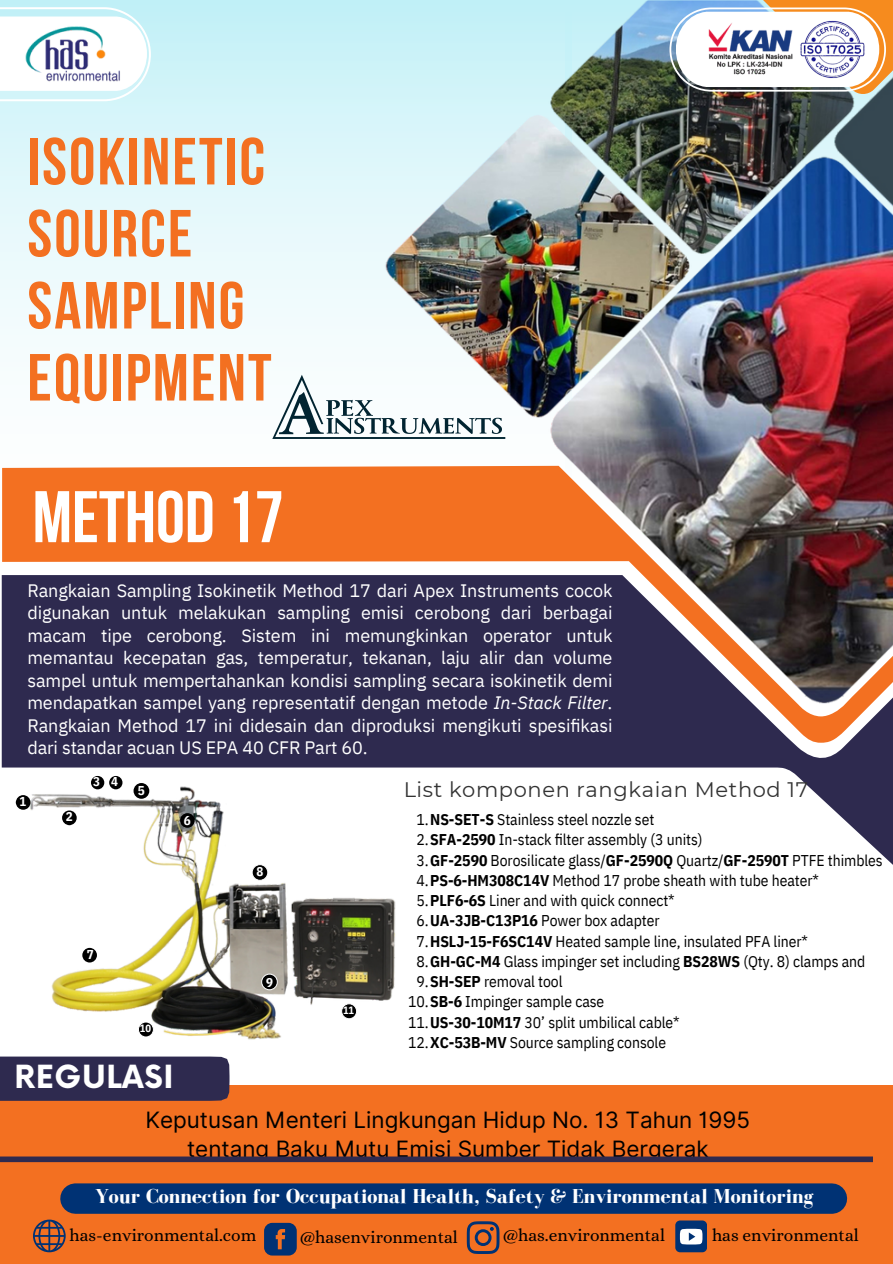
<style>
.page{position:relative;width:893px;height:1264px;background:#fff}
.page>*{position:absolute;margin:0;border:0;box-sizing:border-box;transform-origin:0 0}
.t1{font:700 72.9px "Bebas Neue";color:#fff}
.t2{font:700 66.45px/72px "Bebas Neue";letter-spacing:.03em;color:#f37021}
.t3{font:700 31.05px "Now";letter-spacing:.02em;color:#fff}
.t4{font:22.5px "Inter";color:#000}
.t5{font:21px "Montserrat";letter-spacing:.03em;color:#333}
.t6{font:700 20.7px "Bodoni FLF";color:#fff}
.t7{font:18px/22.5px "IBM Plex Sans";letter-spacing:-.005em;color:#fff;text-align:justify}
.t8{font:17.4px "Alice";color:#000}
.t9{font:15.6px "IBM Plex Sans Cond";letter-spacing:-.005em;color:#000}
.t10{font:700 12.9px "IBM Plex Sans Cond";color:#fff}
.t11{font:700 10.5px "IBM Plex Sans Cond";color:#fff}
.s1{font-style:italic}
.s2{font-weight:700}
</style>
<div class="page">
<div style="left:2px;top:575px;width:890px;height:192px;background:#2e2a4f"></div>
<svg style="left:0;top:0;width:365px;height:562px"></svg>
<img style="left:365px;top:0;width:527px;height:466px">
<svg style="left:272px;top:375px;width:233px;height:64px"></svg>
<svg style="left:3px;top:466px;width:889px;height:276px;background:#77504d"></svg>
<svg style="left:768px;top:761px;width:124px;height:103px"></svg>
<div style="left:0;top:1085px;width:892px;height:178px;background:#f37021"></div>
<svg style="left:0;top:7px;width:151px;height:94px"></svg>
<img style="left:21px;top:22px;width:105px;height:63px">
<svg style="left:669px;top:0;width:223px;height:95px"></svg>
<img style="left:703px;top:16px;width:162px;height:67px">
<img style="left:19px;top:785px;width:269px;height:255px">
<div style="left:16px;top:795px;width:15px;height:14px;background:#000;border-radius:50%"></div>
<div style="left:62px;top:810px;width:15px;height:15px;background:#000;border-radius:50%"></div>
<div style="left:91px;top:776px;width:13px;height:13px;background:#000;border-radius:50%"></div>
<div style="left:109px;top:776px;width:13px;height:13px;background:#000;border-radius:50%"></div>
<div style="left:133px;top:783px;width:16px;height:15px;background:#000;border-radius:50%"></div>
<div style="left:180px;top:813px;width:15px;height:14px;background:#000;border-radius:50%"></div>
<div style="left:82px;top:947px;width:15px;height:15px;background:#000;border-radius:50%"></div>
<div style="left:138px;top:1022px;width:15px;height:14px;background:#000;border-radius:50%"></div>
<div style="left:138px;top:1021px;width:16px;height:16px;border:1px solid #fff;border-radius:50%"></div>
<img style="left:291px;top:897px;width:105px;height:108px">
<div style="left:261px;top:974px;width:16px;height:15px;background:#000;border-radius:50%"></div>
<div style="left:261px;top:973px;width:17px;height:17px;border:1px solid #fff;border-radius:50%"></div>
<div style="left:252px;top:864px;width:16px;height:16px;background:#000;border-radius:50%"></div>
<div style="left:252px;top:864px;width:16px;height:16px;border:1px solid #fff;border-radius:50%"></div>
<div style="left:341px;top:1003px;width:15px;height:15px;background:#000;border-radius:50%"></div>
<div style="left:341px;top:1003px;width:16px;height:16px;border:1px solid #fff;border-radius:50%"></div>
<div style="left:0;top:1056px;width:229px;height:44px;background:#2e2a4f"></div>
<div style="left:675px;top:1220px;width:31px;height:31px;background:#003274;border-radius:5px"></div>
<svg style="left:680px;top:1228px;width:22px;height:16px"></svg>
<svg style="left:264px;top:1222px;width:33px;height:33px"></svg>
<svg style="left:467px;top:1221px;width:32px;height:32px"></svg>
<svg style="left:33px;top:1219px;width:33px;height:33px"></svg>
<div style="left:75px;top:1183px;width:756px;height:30px;background:#003274"></div>
<div style="left:0;top:1156px;width:872px;height:6px;background:#2e2a4f"></div>
<p class="t2" style="left:27px;top:132px;width:246px">ISOKINETIC<br>SOURCE<br>SAMPLING<br>EQUIPMENT</p>
<p class="t1" style="left:33px;top:487px;width:252px">METHOD 17</p>
<p class="t7" style="left:27px;top:578px;width:586px">Rangkaian Sampling Isokinetik Method 17 dari Apex Instruments cocok digunakan untuk melakukan sampling emisi cerobong dari berbagai macam tipe cerobong. Sistem ini memungkinkan operator untuk memantau kecepatan gas, temperatur, tekanan, laju alir dan volume sampel untuk mempertahankan kondisi sampling secara isokinetik demi mendapatkan sampel yang representatif dengan metode <span class="s1">In-Stack Filter</span>.<br>Rangkaian Method 17 ini didesain dan diproduksi mengikuti spesifikasi dari standar acuan US EPA 40 CFR Part 60.</p>
<p class="t10" style="left:20px;top:793px;width:8px">1</p>
<p class="t10" style="left:66px;top:807px;width:8px">2</p>
<p class="t10" style="left:93px;top:773px;width:8px">3</p>
<p class="t10" style="left:111px;top:773px;width:8px">4</p>
<p class="t10" style="left:138px;top:781px;width:8px">5</p>
<p class="t10" style="left:184px;top:812px;width:8px">6</p>
<p class="t10" style="left:87px;top:945px;width:8px">7</p>
<p class="t11" style="left:140px;top:1021px;width:13px">10</p>
<p class="t3" style="left:14px;top:1060px;width:160px">REGULASI</p>
<p class="t10" style="left:256px;top:862px;width:8px">8</p>
<p class="t10" style="left:266px;top:973px;width:8px">9</p>
<p class="t11" style="left:343px;top:1003px;width:13px">11</p>
<p class="t5" style="left:403px;top:776px;width:406px">List komponen rangkaian Method 17</p>
<p class="t9" style="left:416px;top:809px;width:239px">1.<span class="s2">NS-SET-S</span> Stainless steel nozzle set</p>
<p class="t9" style="left:416px;top:829px;width:287px">2.<span class="s2">SFA-2590</span> In-stack filter assembly (3 units)</p>
<p class="t9" style="left:416px;top:849px;width:468px">3.<span class="s2">GF-2590</span> Borosilicate glass/<span class="s2">GF-2590Q</span> Quartz/<span class="s2">GF-2590T</span> PTFE thimbles</p>
<p class="t9" style="left:416px;top:869px;width:404px">4.<span class="s2">PS-6-HM308C14V</span> Method 17 probe sheath with tube heater*</p>
<p class="t9" style="left:416px;top:890px;width:260px">5.<span class="s2">PLF6-6S</span> Liner and with quick connect*</p>
<p class="t9" style="left:416px;top:910px;width:244px">6.<span class="s2">UA-3JB-C13P16</span> Power box adapter</p>
<p class="t9" style="left:416px;top:930px;width:393px">7.<span class="s2">HSLJ-15-F6SC14V</span> Heated sample line, insulated PFA liner*</p>
<p class="t9" style="left:416px;top:950px;width:450px">8.<span class="s2">GH-GC-M4</span> Glass impinger set including <span class="s2">BS28WS</span> (Qty. 8) clamps and</p>
<p class="t9" style="left:416px;top:971px;width:148px">9.<span class="s2">SH-SEP</span> removal tool</p>
<p class="t9" style="left:408px;top:991px;width:198px">10.<span class="s2">SB-6</span> Impinger sample case</p>
<p class="t9" style="left:408px;top:1011px;width:273px">11.<span class="s2">US-30-10M17</span> 30’ split umbilical cable*</p>
<p class="t9" style="left:408px;top:1031px;width:259px">12.<span class="s2">XC-53B-MV</span> Source sampling console</p>
<p class="t4" style="left:145px;top:1105px;width:606px">Keputusan Menteri Lingkungan Hidup No. 13 Tahun 1995</p>
<p class="t4" style="left:187px;top:1135px;width:523px">tentang Baku Mutu Emisi Sumber Tidak Bergerak</p>
<p class="t6" style="left:95px;top:1184px;width:720px">Your Connection for Occupational Health, Safety &amp; Environmental Monitoring</p>
<p class="t8" style="left:70px;top:1225px;width:188px">has-environmental.com</p>
<p class="t8" style="left:299px;top:1227px;width:160px">@hasenvironmental</p>
<p class="t8" style="left:502px;top:1225px;width:164px">@has.environmental</p>
<p class="t8" style="left:712px;top:1225px;width:148px">has environmental</p>
</div>
